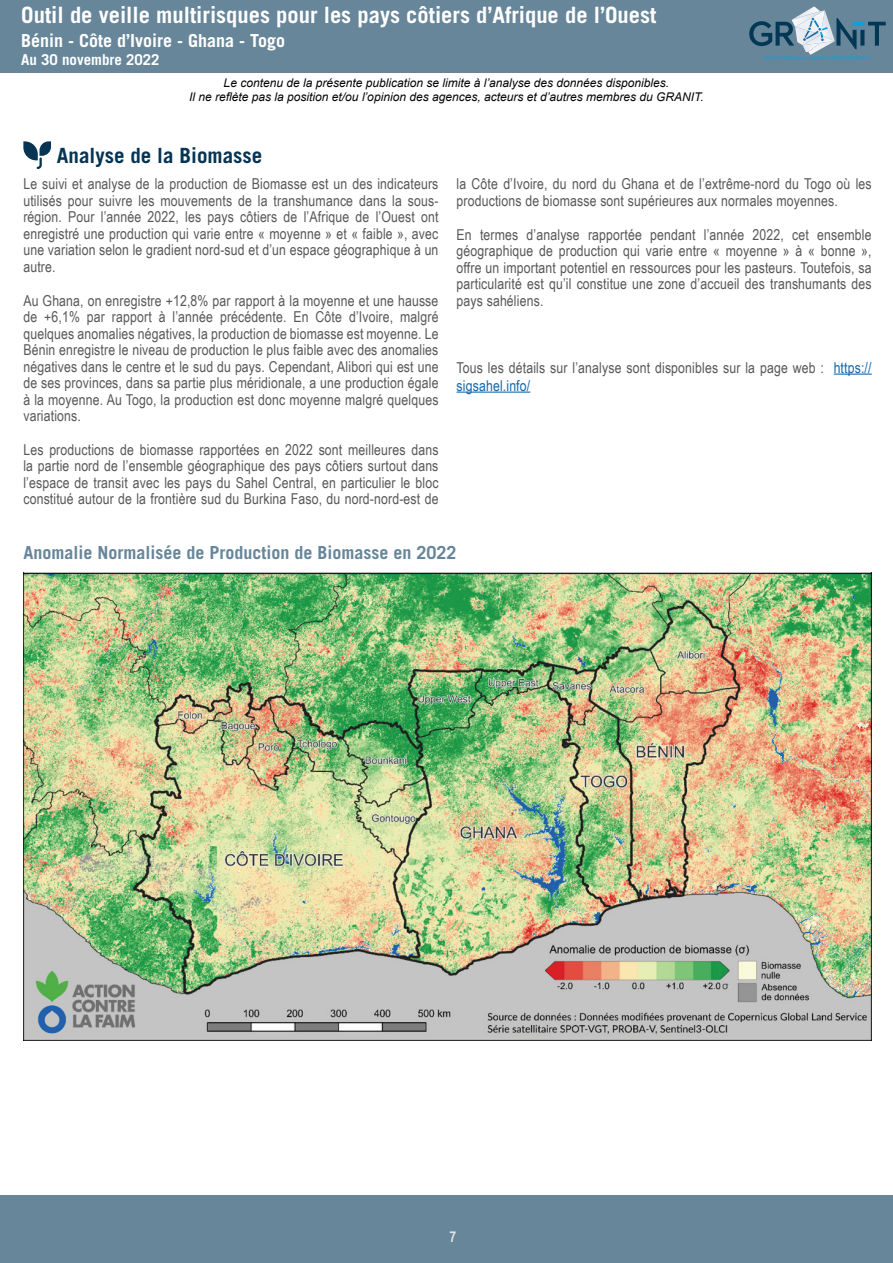
<style>
.page{position:relative;width:893px;height:1263px;background:#fff}
.page>*{position:absolute;margin:0;border:0;box-sizing:border-box;transform-origin:0 0}
.t1{font:700 22.5px "Trade Gothic LT Std";color:#fff}
.t2{font:700 21px "Trade Gothic LT Std";color:#063453}
.t3{font:700 18px "Trade Gothic LT Std";color:#678699}
.t4{font:700 18px "Trade Gothic LT Std";color:#fff}
.t5{font:15px/16.5px "Arial Narrow";letter-spacing:.01em;color:#58585a;text-align:justify}
.t6{font:700 15px "Trade Gothic LT Std";color:#fff}
.t7{font:700 15px "Arial Narrow";color:#fff}
.t8{font:italic 12px/14.4px "Arial";color:#040503;text-align:center}
.s1{color:#1368ab}
</style>
<div class="page">
<div style="left:0;top:1195px;width:893px;height:68px;background:#678699"></div>
<div style="left:0;top:0;width:893px;height:72px;background:#678699"></div>
<svg style="left:749px;top:6px;width:137px;height:54px"></svg>
<hr style="left:834px;top:374px;width:38px;height:1px;background:#1368ab">
<hr style="left:457px;top:392px;width:73px;height:1px;background:#1368ab">
<img style="left:23px;top:573px;width:849px;height:467px">
<svg style="left:23px;top:141px;width:28px;height:28px"></svg>
<h1 class="t1" style="left:21px;top:1px;width:637px">Outil de veille multirisques pour les pays côtiers d’Afrique de l’Ouest</h1>
<p class="t4" style="left:21px;top:29px;width:266px">Bénin - Côte d’Ivoire - Ghana - Togo</p>
<p class="t6" style="left:21px;top:50px;width:140px">Au 30 novembre 2022</p>
<p class="t8" style="left:189px;top:76px;width:516px">Le contenu de la présente publication se limite à l’analyse des données disponibles.<br>Il ne reflète pas la position et/ou l’opinion des agences, acteurs et d’autres membres du GRANIT.</p>
<h2 class="t2" style="left:57px;top:143px;width:207px">Analyse de la Biomasse</h2>
<p class="t5" style="left:23px;top:175px;width:417px">Le suivi et analyse de la production de Biomasse est un des indicateurs utilisés pour suivre les mouvements de la transhumance dans la sous&shy;région. Pour l’année 2022, les pays côtiers de l’Afrique de l’Ouest ont enregistré une production qui varie entre « moyenne » et « faible », avec une variation selon le gradient nord-sud et d’un espace géographique à un autre.</p>
<p class="t5" style="left:23px;top:291px;width:417px">Au Ghana, on enregistre +12,8% par rapport à la moyenne et une hausse de +6,1% par rapport à l’année précédente. En Côte d’Ivoire, malgré quelques anomalies négatives, la production de biomasse est moyenne. Le Bénin enregistre le niveau de production le plus faible avec des anomalies négatives dans le centre et le sud du pays. Cependant, Alibori qui est une de ses provinces, dans sa partie plus méridionale, a une production égale à la moyenne. Au Togo, la production est donc moyenne malgré quelques variations.</p>
<p class="t5" style="left:23px;top:440px;width:417px">Les productions de biomasse rapportées en 2022 sont meilleures dans la partie nord de l’ensemble géographique des pays côtiers surtout dans l’espace de transit avec les pays du Sahel Central, en particulier le bloc constitué autour de la frontière sud du Burkina Faso, du nord-nord-est de</p>
<p class="t5" style="left:457px;top:175px;width:417px">la Côte d’Ivoire, du nord du Ghana et de l’extrême-nord du Togo où les productions de biomasse sont supérieures aux normales moyennes.</p>
<p class="t5" style="left:457px;top:225px;width:417px">En termes d’analyse rapportée pendant l’année 2022, cet ensemble géographique de production qui varie entre « moyenne » à « bonne », offre un important potentiel en ressources pour les pasteurs. Toutefois, sa particularité est qu’il constitue une zone d’accueil des transhumants des pays sahéliens.</p>
<p class="t5" style="left:457px;top:358px;width:417px;line-height:18px">Tous les détails sur l’analyse sont disponibles sur la page web : <span class="s1">https:// sigsahel.info/</span></p>
<p class="t3" style="left:23px;top:542px;width:435px">Anomalie Normalisée de Production de Biomasse en 2022</p>
<p class="t7" style="left:449px;top:1226px;width:8px">7</p>
</div>
